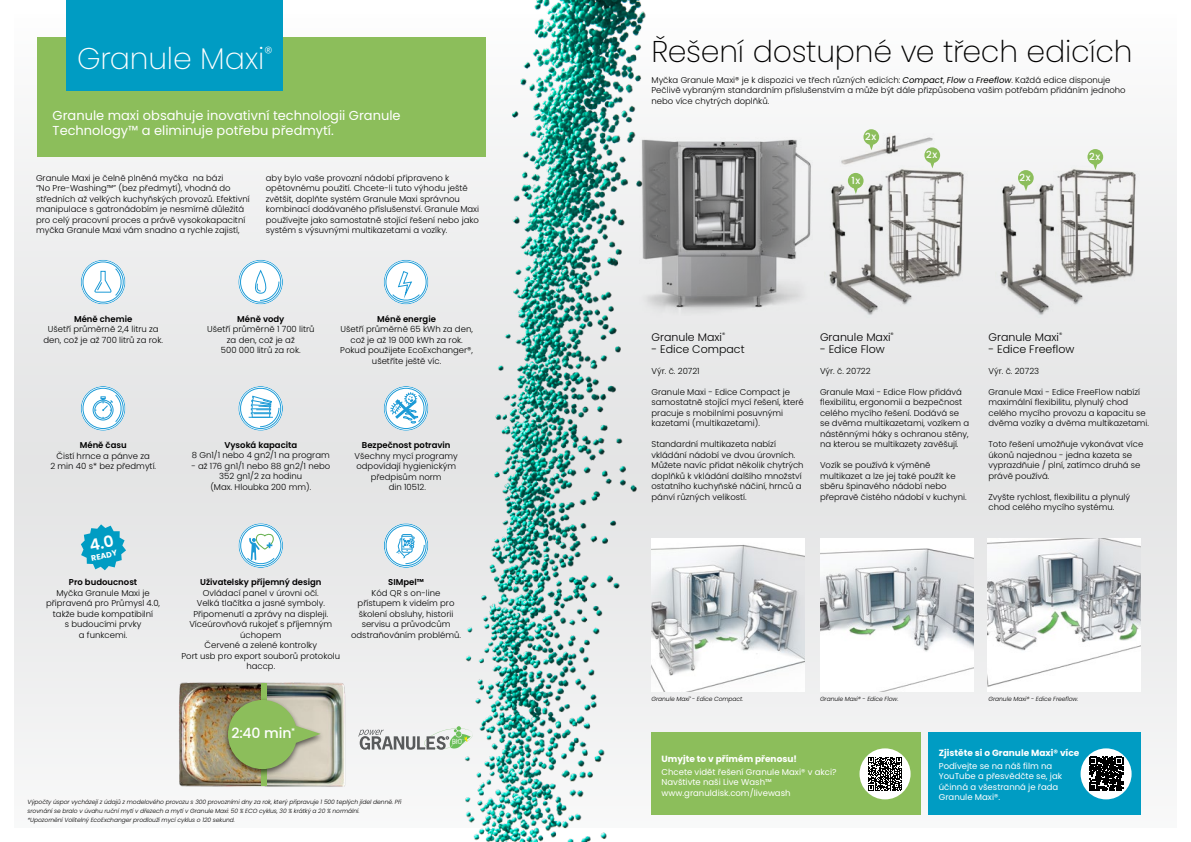
<style>
.page{position:relative;width:1191px;height:842px;background:#fff}
.page>*{position:absolute;margin:0;border:0;box-sizing:border-box;transform-origin:0 0}
.t1{font:200 30px "Poppins";letter-spacing:-.01em;color:#000}
.t2{font:200 30px "Poppins";letter-spacing:-.005em;color:#fff}
.t3{font:500 14.1px "Poppins";color:#fff}
.t4{font:13px/15px "Poppins";color:#fff}
.t5{font:300 11px "Poppins";color:#000}
.t6{font:500 9.8px "Poppins";letter-spacing:.075em;color:#fff}
.t7{font:700 9px "Poppins";color:#fff}
.t8{font:300 8.5px/10.5px "Poppins";color:#000}
.t9{font:8.5px/10.5px "Poppins";color:#fff}
.t10{font:600 8.5px "Poppins";color:#000}
.t11{font:700 7.9px "Poppins";color:#fff}
.t12{font:6.6px "News Gothic Std";color:#fff}
.t13{font:italic 300 6px/9px "Poppins";letter-spacing:-.01em;color:#000}
.s1{font-weight:400;font-style:italic}
</style>
<div class="page">
<div style="left:14px;top:15px;width:1162px;height:812px;background:linear-gradient(to bottom,#f1f2f2,#eaebec)"></div>
<img style="left:249px;top:0;width:596px;height:842px">
<svg style="left:358px;top:726px;width:115px;height:24px"></svg>
<div style="left:81px;top:260px;width:44px;height:44px;border:1px solid #1c9ad6;border-radius:50%"></div>
<svg style="left:82px;top:261px;width:42px;height:42px"></svg>
<div style="left:238px;top:260px;width:45px;height:44px;border:1px solid #1c9ad6;border-radius:50%"></div>
<svg style="left:240px;top:261px;width:41px;height:42px"></svg>
<div style="left:384px;top:260px;width:44px;height:44px;border:1px solid #1c9ad6;border-radius:50%"></div>
<svg style="left:385px;top:261px;width:42px;height:42px"></svg>
<div style="left:81px;top:386px;width:44px;height:45px;border:1px solid #1c9ad6;border-radius:50%"></div>
<svg style="left:82px;top:388px;width:42px;height:41px"></svg>
<div style="left:384px;top:386px;width:44px;height:45px;border:1px solid #1c9ad6;border-radius:50%"></div>
<svg style="left:385px;top:388px;width:42px;height:41px"></svg>
<svg style="left:384px;top:523px;width:44px;height:45px"></svg>
<div style="left:238px;top:523px;width:45px;height:45px;border:1px solid #1c9ad6;border-radius:50%"></div>
<svg style="left:240px;top:525px;width:41px;height:41px"></svg>
<svg style="left:238px;top:386px;width:45px;height:45px"></svg>
<div style="left:651px;top:733px;width:270px;height:82px;background:#8cbe5b"></div>
<div style="left:928px;top:733px;width:212px;height:82px;background:#009cc3"></div>
<div style="left:859px;top:748px;width:51px;height:51px;background:#fff;border-radius:50%"></div>
<svg style="left:868px;top:757px;width:34px;height:34px"></svg>
<div style="left:1080px;top:748px;width:51px;height:51px;background:#fff;border-radius:50%"></div>
<svg style="left:1089px;top:757px;width:34px;height:34px"></svg>
<img style="left:987px;top:538px;width:153px;height:153px">
<img style="left:651px;top:538px;width:153px;height:153px">
<img style="left:820px;top:538px;width:153px;height:153px">
<img style="left:882px;top:165px;width:85px;height:123px">
<img style="left:886px;top:170px;width:76px;height:114px">
<img style="left:824px;top:179px;width:92px;height:140px">
<img style="left:830px;top:184px;width:80px;height:127px">
<img style="left:840px;top:134px;width:94px;height:33px">
<img style="left:842px;top:136px;width:90px;height:28px">
<img style="left:1054px;top:165px;width:85px;height:123px">
<img style="left:1058px;top:170px;width:76px;height:114px">
<img style="left:995px;top:179px;width:92px;height:140px">
<img style="left:1000px;top:184px;width:81px;height:127px">
<div style="left:37px;top:37px;width:448px;height:120px;background:#8cbe5b"></div>
<div style="left:67px;top:0;width:216px;height:90px;background:#009cc3"></div>
<img style="left:639px;top:137px;width:173px;height:204px">
<svg style="left:863px;top:129px;width:16px;height:21px"></svg>
<svg style="left:848px;top:173px;width:15px;height:21px"></svg>
<svg style="left:924px;top:147px;width:16px;height:21px"></svg>
<svg style="left:1018px;top:170px;width:15px;height:21px"></svg>
<svg style="left:1087px;top:149px;width:16px;height:21px"></svg>
<img style="left:177px;top:678px;width:172px;height:111px">
<div style="left:261px;top:683px;width:5px;height:103px;background:#8cbe5b"></div>
<div style="left:223px;top:697px;width:102px;height:80px;background:#000;opacity:.6"></div>
<svg style="left:228px;top:700px;width:93px;height:69px;background:#9fba76"></svg>
<svg style="left:81px;top:524px;width:45px;height:46px;background:#4bb4cf"></svg>
<h1 class="t2" style="left:77px;top:41px;width:197px">Granule Maxi<sup>®</sup></h1>
<h3 class="t4" style="left:53px;top:108px;width:349px">Granule maxi obsahuje inovativní technologii Granule<br>Technology™ a eliminuje potřebu předmytí.</h3>
<p class="t8" style="left:36px;top:172px;width:215px">Granule Maxi je čelně plněná myčka na bázi<br>“No Pre-Washing™” (bez předmytí), vhodná do středních až velkých kuchyňských provozů. Efektivní manipulace s gatronádobím je nesmírně důležitá pro celý pracovní proces a právě vysokokapacitní myčka Granule Maxi vám snadno a rychle zajistí,</p>
<p class="t8" style="left:266px;top:172px;width:215px">aby bylo vaše provozní nádobí připraveno k opětovnému použití. Chcete-li tuto výhodu ještě zvětšit, doplňte systém Granule Maxi správnou kombinací dodávaného příslušenství. Granule Maxi používejte jako samostatně stojící řešení nebo jako systém s výsuvnými multikazetami a vozíky.</p>
<p class="t10" style="left:74px;top:314px;width:60px">Méně chemie</p>
<p class="t8" style="left:44px;top:324px;width:121px;text-align:center">Ušetří průměrně 2,4 litru za den, což je až 700 litrů za rok.</p>
<p class="t10" style="left:237px;top:314px;width:49px">Méně vody</p>
<p class="t8" style="left:207px;top:324px;width:109px;text-align:center">Ušetří průměrně 1 700 litrů za den, což je až<br>500 000 litrů za rok.</p>
<p class="t10" style="left:377px;top:314px;width:60px">Méně energie</p>
<p class="t8" style="left:340px;top:324px;width:134px;text-align:center">Ušetří průměrně 65 kWh za den, což je až 19 000 kWh za rok.<br>Pokud použijete EcoExchanger®, ušetříte ještě víc.</p>
<p class="t10" style="left:80px;top:440px;width:48px">Méně času</p>
<p class="t8" style="left:50px;top:450px;width:107px;text-align:center">Čistí hrnce a pánve za<br>2 min 40 s* bez předmytí.</p>
<p class="t10" style="left:224px;top:440px;width:74px">Vysoká kapacita</p>
<p class="t8" style="left:192px;top:450px;width:139px">8 Gn1/1 nebo 4 gn2/1 na program</p>
<p class="t8" style="left:191px;top:461px;width:140px;text-align:center">- až 176 gn1/1 nebo 88 gn2/1 nebo<br>352 gn1/2 za hodinu<br>(Max. Hloubka 200 mm).</p>
<p class="t10" style="left:362px;top:440px;width:90px">Bezpečnost potravin</p>
<p class="t8" style="left:355px;top:450px;width:105px;text-align:center">Všechny mycí programy odpovídají hygienickým předpisům norm<br>din 10512.</p>
<p class="t11" style="left:90px;top:554px;width:28px;rotate:-12deg">READY</p>
<p class="t10" style="left:69px;top:577px;width:70px">Pro budoucnost</p>
<p class="t8" style="left:46px;top:588px;width:115px;text-align:center">Myčka Granule Maxi je připravená pro Průmysl 4.0, takže bude kompatibilní<br>s budoucími prvky<br>a funkcemi.</p>
<p class="t10" style="left:200px;top:577px;width:123px">Uživatelsky příjemný design</p>
<p class="t8" style="left:181px;top:587px;width:160px;text-align:center">Ovládací panel v úrovni očí.<br>Velká tlačítka a jasné symboly.<br>Připomenutí a zprávy na displeji.<br>Víceúrovňová rukojeť s příjemným úchopem<br>Červené a zelené kontrolky<br>Port usb pro export souborů protokolu haccp.</p>
<p class="t10" style="left:388px;top:577px;width:37px">SIMpel™</p>
<p class="t8" style="left:351px;top:587px;width:111px;text-align:center">Kód QR s on-line přístupem k videím pro školení obsluhy, historii servisu a průvodcům odstraňováním problémů.</p>
<h2 class="t3" style="left:231px;top:725px;width:65px">2:40 min<sup>*</sup></h2>
<p class="t12" style="left:452px;top:737px;width:11px">BIO</p>
<p class="t13" style="left:28px;top:797px;width:376px">Výpočty úspor vycházejí z údajů z modelového provozu s 300 provozními dny za rok, který připravuje 1 500 teplých jídel denně. Při srovnání se bralo v úvahu ruční mytí v dřezech a mytí v Granule Maxi: 50 % ECO cyklus, 30 % krátký a 20 % normální.<br>*Upozornění Volitelný EcoExchanger prodlouží mycí cyklus o 120 sekund.</p>
<h1 class="t1" style="left:651px;top:34px;width:482px">Řešení dostupné ve třech edicích</h1>
<p class="t8" style="left:651px;top:74px;width:476px">Myčka Granule Maxi® je k dispozici ve třech různých edicích: <span class="s1">Compact</span>, <span class="s1">Flow</span> a <span class="s1">Freeflow</span>. Každá edice disponuje<br>Pečlivě vybraným standardním příslušenstvím a může být dále přizpůsobena vašim potřebám přidáním jednoho nebo více chytrých doplňků.</p>
<p class="t6" style="left:865px;top:131px;width:13px">2x</p>
<p class="t6" style="left:851px;top:175px;width:10px">1x</p>
<p class="t6" style="left:926px;top:149px;width:13px">2x</p>
<p class="t6" style="left:1019px;top:172px;width:13px">2x</p>
<p class="t6" style="left:1089px;top:151px;width:13px">2x</p>
<p class="t5" style="left:651px;top:330px;width:75px">Granule Maxi<sup>®</sup></p>
<p class="t5" style="left:651px;top:342px;width:95px">- Edice Compact</p>
<p class="t8" style="left:651px;top:366px;width:50px">Výr. č. 20721</p>
<p class="t8" style="left:651px;top:387px;width:154px">Granule Maxi - Edice Compact je samostatně stojící mycí řešení, které pracuje s mobilními posuvnými kazetami (multikazetami).</p>
<p class="t8" style="left:651px;top:439px;width:154px">Standardní multikazeta nabízí vkládání nádobí ve dvou úrovních.<br>Můžete navíc přidat několik chytrých doplňků k vkládání dalšího množství ostatního kuchyňské náčiní, hrnců a pánví různých velikostí.</p>
<p class="t5" style="left:820px;top:330px;width:75px">Granule Maxi<sup>®</sup></p>
<p class="t5" style="left:820px;top:342px;width:66px">- Edice Flow</p>
<p class="t8" style="left:820px;top:366px;width:52px">Výr. č. 20722</p>
<p class="t8" style="left:820px;top:387px;width:151px">Granule Maxi - Edice Flow přidává flexibilitu, ergonomii a bezpečnost celého mycího řešení. Dodává se se dvěma multikazetami, vozíkem a nástěnnými háky s ochranou stěny, na kterou se multikazety zavěšují.</p>
<p class="t8" style="left:820px;top:460px;width:148px">Vozík se používá k výměně multikazet a lze jej také použít ke sběru špinavého nádobí nebo přepravě čistého nádobí v kuchyni.</p>
<p class="t5" style="left:988px;top:330px;width:75px">Granule Maxi<sup>®</sup></p>
<p class="t5" style="left:988px;top:342px;width:88px">- Edice Freeflow</p>
<p class="t8" style="left:988px;top:366px;width:52px">Výr. č. 20723</p>
<p class="t8" style="left:988px;top:387px;width:162px">Granule Maxi - Edice FreeFlow nabízí maximální flexibilitu, plynulý chod celého mycího provozu a kapacitu se dvěma vozíky a dvěma multikazetami.</p>
<p class="t8" style="left:988px;top:439px;width:156px">Toto řešení umožňuje vykonávat více úkonů najednou - jedna kazeta se vyprazdňuie / plní, zatímco druhá se právě používá.</p>
<p class="t8" style="left:988px;top:492px;width:143px">Zvyšte rychlost, flexibilitu a plynulý chod celého mycího systému.</p>
<p class="t13" style="left:651px;top:695px;width:93px">Granule Maxi<sup>®</sup> - Edice Compact.</p>
<p class="t13" style="left:820px;top:695px;width:80px">Granule Maxi® - Edice Flow.</p>
<p class="t13" style="left:988px;top:695px;width:91px">Granule Maxi® - Edice Freeflow.</p>
<p class="t7" style="left:661px;top:753px;width:137px">Umyjte to v přímém přenosu!</p>
<p class="t9" style="left:661px;top:767px;width:176px">Chcete vidět řešení Granule Maxi® v akci?<br>Navštivte naši Live Wash™ www.granuldisk.com/livewash</p>
<p class="t7" style="left:938px;top:747px;width:142px">Zjistěte si o Granule Maxi® více</p>
<p class="t9" style="left:938px;top:761px;width:125px">Podívejte se na náš film na<br>YouTube a přesvědčte se, jak účinná a všestranná je řada<br>Granule Maxi®.</p>
</div>
